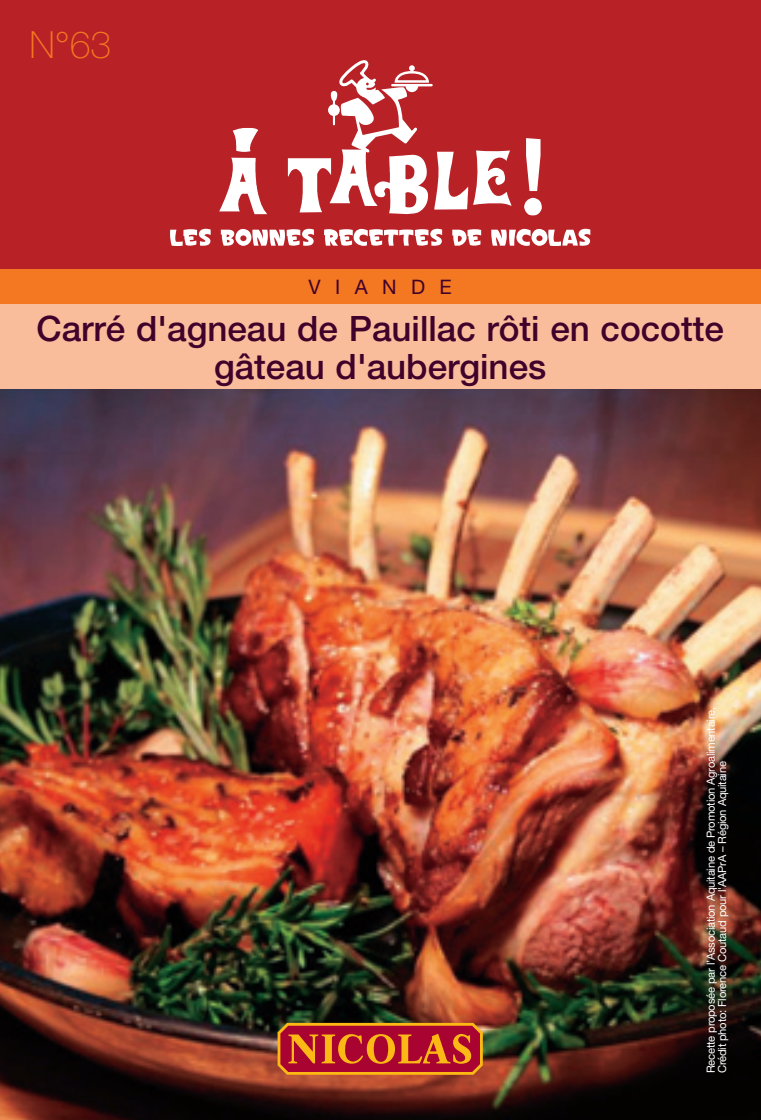
<style>
.page{position:relative;width:761px;height:1120px;background:#fff}
.page>*{position:absolute;margin:0;border:0;box-sizing:border-box;transform-origin:0 0}
.t1{font:100 37.5px "Helvetica Neue";color:#f47721}
.t2{font:500 35px/37.5px "Helvetica Neue";color:#40022b;text-align:center}
.t3{font:20px "Helvetica Neue";letter-spacing:.72em;color:#40022b}
.t4{font:11.25px/11.2px "Helvetica Neue";letter-spacing:-.02em;color:#fff}
</style>
<div class="page">
<img style="left:0;top:0;width:761px;height:1119px">
<h1 class="t1" style="left:29px;top:31px;width:84px">N°63</h1>
<h3 class="t3" style="left:308px;top:279px;width:145px">VIANDE</h3>
<h2 class="t2" style="left:37px;top:313px;width:689px">Carré d'agneau de Pauillac rôti en cocotte gâteau d'aubergines</h2>
<p class="t4" style="left:706px;top:1073px;width:368px;rotate:-90deg">Recette proposée par l’Association Aquitaine de Promotion Agroalimentaire,<br>Crédit photo: Florence Coutaud pour l'AAPrA – Région Aquitaine</p>
</div>
